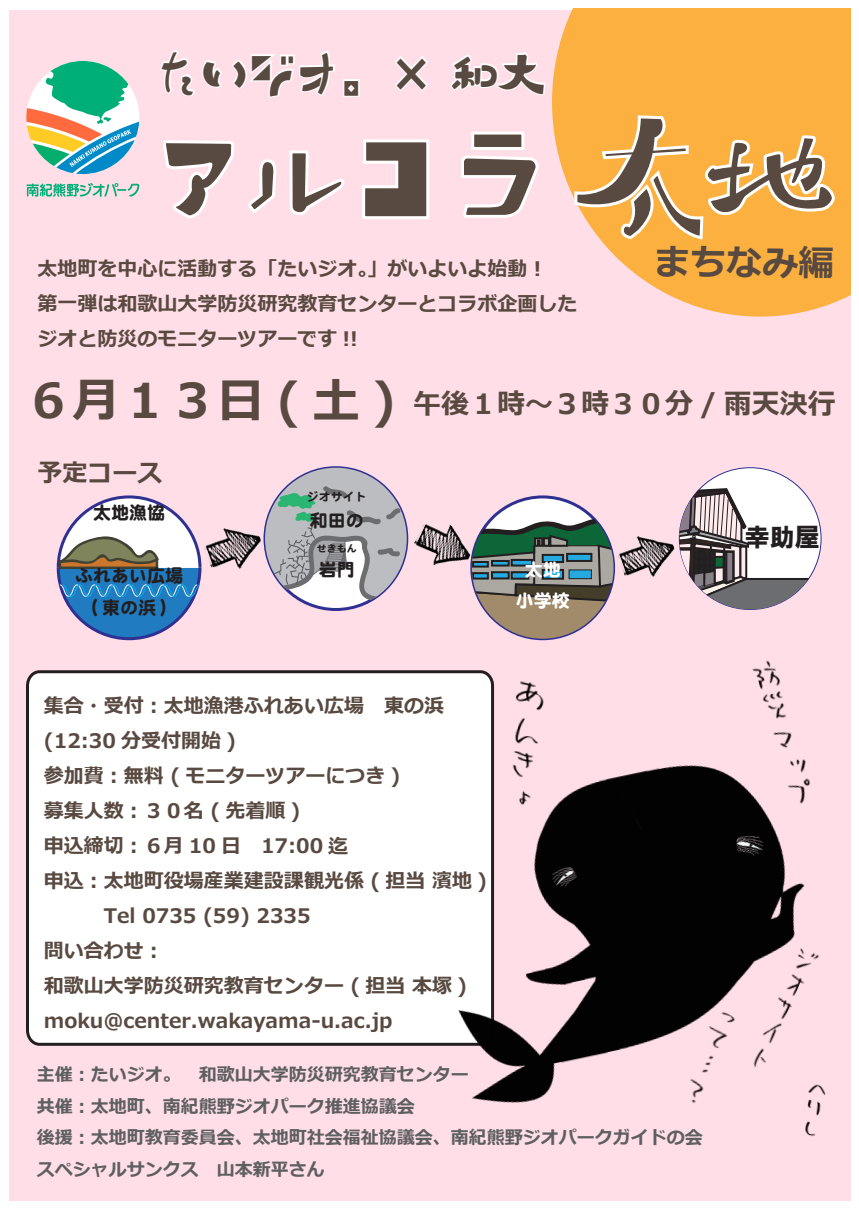
<style>
.page{position:relative;width:859px;height:1208px;background:#fff}
.page>*{position:absolute;margin:0;border:0;box-sizing:border-box;transform-origin:0 0}
.t1{font:130px "pigmo 00";color:#594a41}
.t2{font:100px "pigmo 00";color:#594a41}
.t3{font:50px "pigmo 00";color:#594a41;scale:.93 1}
.t4{font:700 48px "Meiryo";color:#594a41}
.t5{font:700 36px "Meiryo";color:#594a41}
.t6{font:700 28px "Meiryo";color:#594a41}
.t7{font:700 25px "Meiryo";color:#594a41}
.t8{font:25px "HGS Soei Kakugothic UB";color:#231f20}
.t9{font:700 20px/35px "Meiryo";color:#594a41}
.t10{font:700 18px/31.5px "Meiryo";color:#5d5f61}
.t11{font:18px/31.5px "DF Maru Gothic SB MP RKSJ H";color:#231f20;text-align:center}
.t12{font:18px/31.5px "DF Maru Gothic SB MP RKSJ H";color:#fff;text-align:center}
.t13{font:12px "DF Maru Gothic SB MP RKSJ H";color:#231f20}
.t14{font:10px "DF Maru Gothic SB MP RKSJ H";color:#231f20}
</style>
<div class="page">
<div style="left:9px;top:10px;width:841px;height:1190px;background:#ffdee7"></div>
<svg style="left:552px;top:9px;width:298px;height:293px;background:#fbb44e"></svg>
<div style="left:26px;top:670px;width:466px;height:376px;background:#fff"></div>
<img style="left:389px;top:740px;width:462px;height:376px">
<svg style="left:56px;top:495px;width:145px;height:146px"></svg>
<svg style="left:266px;top:468px;width:141px;height:133px"></svg>
<div style="left:472px;top:497px;width:142px;height:141px;background:#fff;border-radius:50%"></div>
<svg style="left:472px;top:517px;width:142px;height:121px"></svg>
<div style="left:679px;top:468px;width:142px;height:141px;background:#fff;border-radius:50%"></div>
<svg style="left:680px;top:487px;width:141px;height:122px"></svg>
<img style="left:785px;top:1074px;width:59px;height:63px">
<svg style="left:450px;top:52px;width:95px;height:43px"></svg>
<svg style="left:160px;top:50px;width:269px;height:169px"></svg>
<svg style="left:461px;top:131px;width:77px;height:87px"></svg>
<img style="left:414px;top:517px;width:64px;height:60px">
<img style="left:200px;top:518px;width:67px;height:59px">
<img style="left:614px;top:526px;width:67px;height:59px">
<img style="left:737px;top:937px;width:96px;height:144px">
<img style="left:666px;top:994px;width:85px;height:121px">
<img style="left:492px;top:677px;width:68px;height:151px">
<img style="left:740px;top:660px;width:91px;height:161px">
<svg style="left:26px;top:61px;width:113px;height:113px"></svg>
<svg style="left:27px;top:183px;width:112px;height:14px"></svg>
<svg style="left:573px;top:114px;width:263px;height:203px;background:#fbbc64"></svg>
<h3 class="t3" style="left:155px;top:42px;width:420px">たいジオ。× 和大</h3>
<h2 class="t2" style="left:147px;top:113px;width:401px">アルコラ</h2>
<h1 class="t1" style="left:574px;top:96px;width:261px">太地</h1>
<p class="t9" style="left:38px;top:252px;width:542px">太地町を中心に活動する「たいジオ。」がいよいよ始動！<br>第一弾は和歌山大学防災研究教育センターとコラボ企画したジオと防災のモニターツアーです !!</p>
<h3 class="t5" style="left:655px;top:236px;width:181px;rotate:1deg">まちなみ編</h3>
<h3 class="t4" style="left:25px;top:367px;width:373px">６月１３日 ( 土 )</h3>
<p class="t7" style="left:38px;top:455px;width:126px">予定コース</p>
<h3 class="t6" style="left:413px;top:384px;width:424px">午後１時～３時３０分 / 雨天決行</h3>
<p class="t11" style="left:93px;top:497px;width:73px">太地漁協</p>
<p class="t11" style="left:75px;top:560px;width:109px">ふれあい広場( 東の浜 )</p>
<p class="t13" style="left:307px;top:490px;width:61px">ジオサイト</p>
<p class="t11" style="left:310px;top:505px;width:55px">和田の</p>
<p class="t14" style="left:317px;top:543px;width:41px">せきもん</p>
<p class="t11" style="left:319px;top:554px;width:37px">岩門</p>
<p class="t12" style="left:516px;top:554px;width:55px">太地小学校</p>
<p class="t9" style="left:44px;top:689px;width:444px">集合・受付：太地漁港ふれあい広場　東の浜(12:30 分受付開始 )<br>参加費：無料 ( モニターツアーにつき )<br>募集人数：３０名 ( 先着順 )<br>申込締切：６月 10 日　17:00 迄<br>申込：太地町役場産業建設課観光係 ( 担当 濱地 )　　　Tel 0735 (59) 2335<br>問い合わせ：<br>和歌山大学防災研究教育センター ( 担当 本塚 ) moku@center.wakayama-u.ac.jp</p>
<p class="t10" style="left:37px;top:1060px;width:668px">主催：たいジオ。　和歌山大学防災研究教育センター<br>共催：太地町、南紀熊野ジオパーク推進協議会<br>後援：太地町教育委員会、太地町社会福祉協議会、南紀熊野ジオパークガイドの会スペシャルサンクス　山本新平さん</p>
<p class="t8" style="left:745px;top:524px;width:76px">幸助屋</p>
</div>
